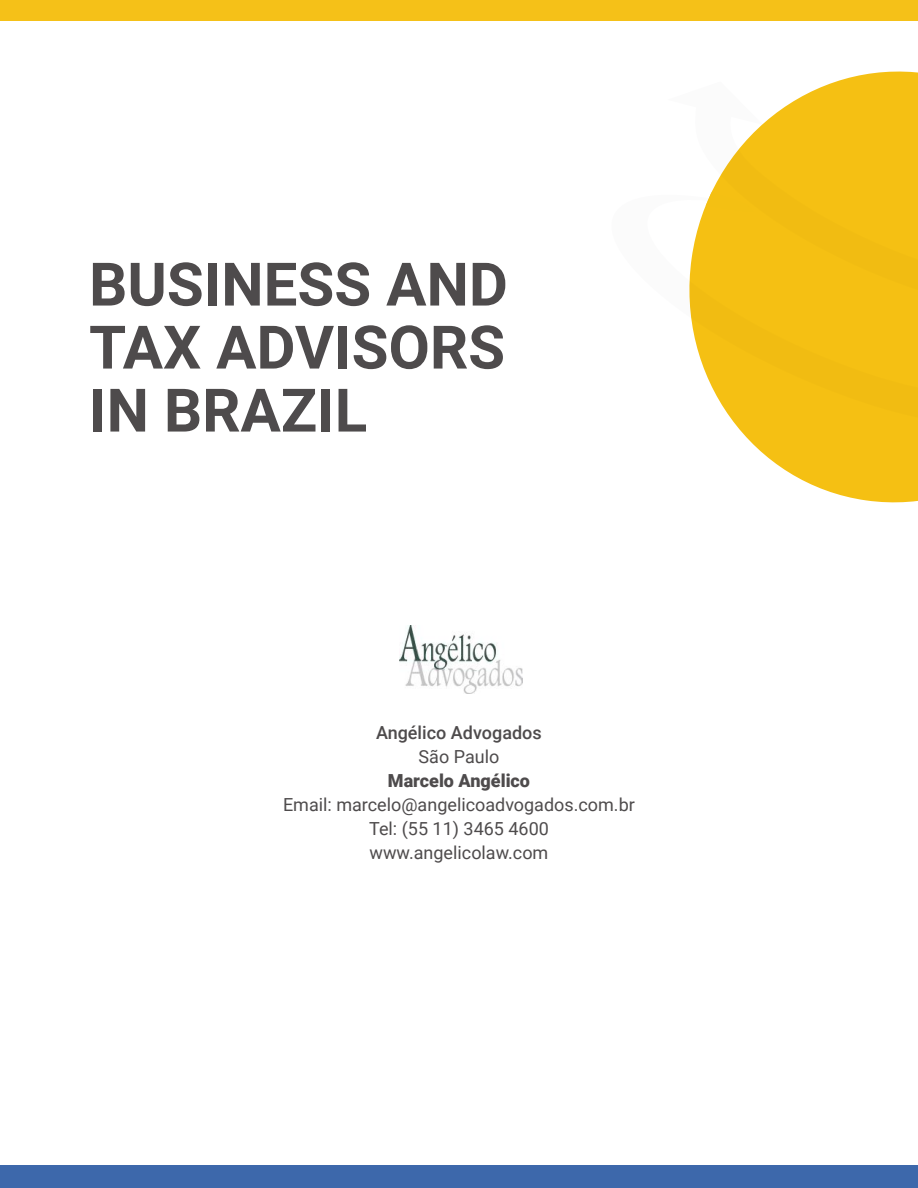
<style>
.page{position:relative;width:918px;height:1188px;background:#fff}
.page>*{position:absolute;margin:0;border:0;box-sizing:border-box;transform-origin:0 0}
.t1{font:700 60px/63px "Roboto";color:#4e4b4c;text-align:justify}
.t2{font:18px/24px "Roboto";color:#4e4b4c;text-align:center}
.t3{font:500 18px "Roboto";color:#4e4b4c}
.t4{font:900 18px "Roboto";color:#4e4b4c}
</style>
<div class="page">
<div style="left:0;top:1166px;width:918px;height:22px;background:#3d68ab"></div>
<img style="left:400px;top:626px;width:122px;height:68px">
<svg style="left:733px;top:71px;width:185px;height:432px;fill:#f5c013"></svg>
<svg style="left:692px;top:325px;width:226px;height:96px;background:#f4c323"></svg>
<svg style="left:689px;top:74px;width:229px;height:251px;fill:#f5c013"></svg>
<svg style="left:705px;top:192px;width:49px;height:20px"></svg>
<div style="left:0;top:0;width:918px;height:21px;background:#f5c013"></div>
<h1 class="t1" style="left:89px;top:251px;width:420px">BUSINESS AND TAX ADVISORS IN BRAZIL</h1>
<p class="t3" style="left:376px;top:720px;width:167px">Angélico Advogados</p>
<p class="t2" style="left:419px;top:744px;width:82px">São Paulo</p>
<p class="t4" style="left:388px;top:768px;width:144px">Marcelo Angélico</p>
<p class="t2" style="left:283px;top:792px;width:353px">Email: marcelo@angelicoadvogados.com.br<br>Tel: (55 11) 3465 4600 www.angelicolaw.com</p>
</div>
